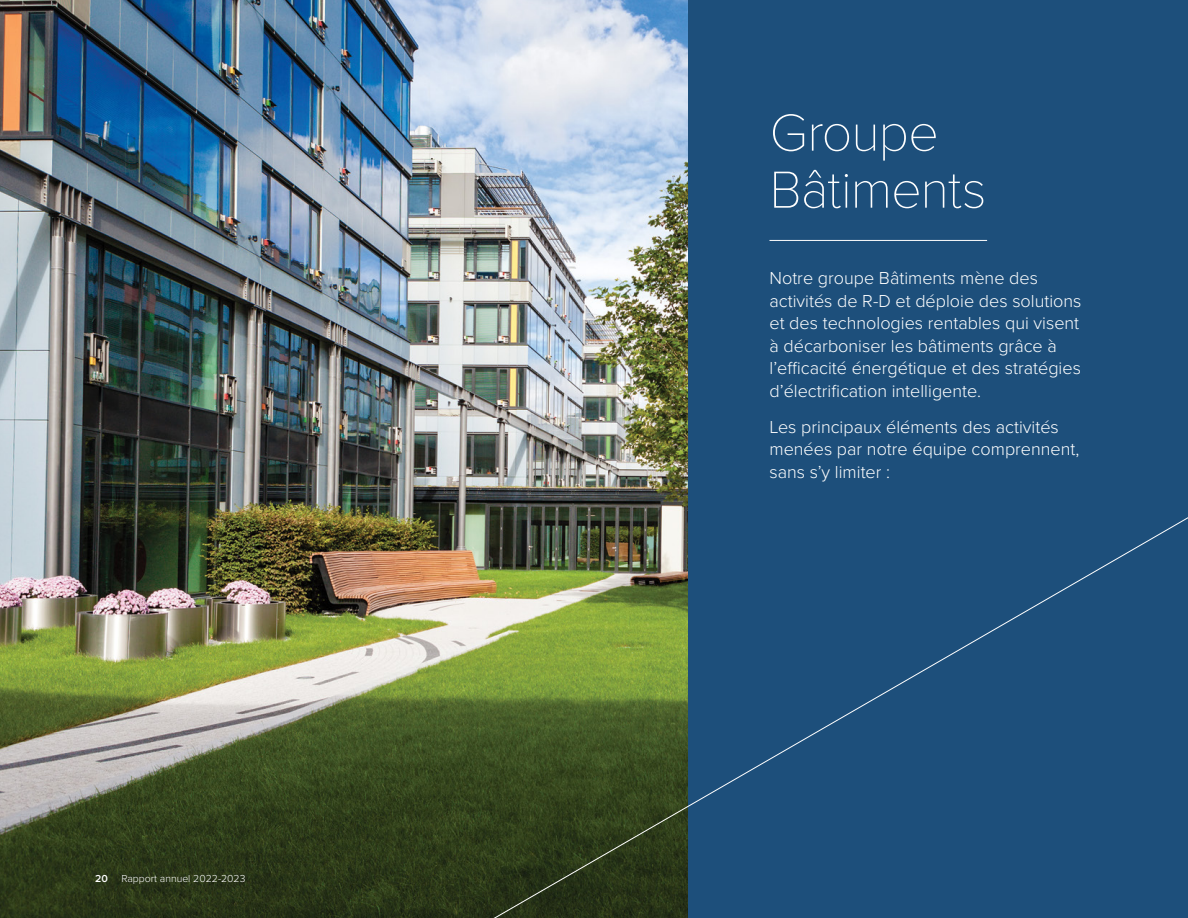
<style>
.page{position:relative;width:1188px;height:918px;background:#fff}
.page>*{position:absolute;margin:0;border:0;box-sizing:border-box;transform-origin:0 0}
.t1{font:100 54px/57px "Proxima Nova T";letter-spacing:-.02em;color:#fff}
.t2{font:300 18px/22.5px "Proxima Nova";color:#fff}
.t3{font:300 10.5px "Proxima Nova";color:#fff}
.t4{font:600 10.5px "Proxima Nova";color:#fff}
</style>
<div class="page">
<img style="left:0;top:0;width:254px;height:918px">
<img style="left:254px;top:0;width:934px;height:918px">
<hr style="left:770px;top:240px;width:217px;height:1px;background:#fff">
<p class="t4" style="left:95px;top:870px;width:14px">20</p>
<p class="t3" style="left:122px;top:870px;width:125px">Rapport annuel 2022-2023</p>
<h3 class="t1" style="left:770px;top:101px;width:219px">Groupe<br>Bâtiments</h3>
<h3 class="t2" style="left:770px;top:266px;width:314px">Notre groupe Bâtiments mène des activités de R-D et déploie des solutions et des technologies rentables qui visent à décarboniser les bâtiments grâce à l’efficacité énergétique et des stratégies d’électrification intelligente.</h3>
<h3 class="t2" style="left:770px;top:414px;width:311px">Les principaux éléments des activités menées par notre équipe comprennent, sans s’y limiter :</h3>
</div>
